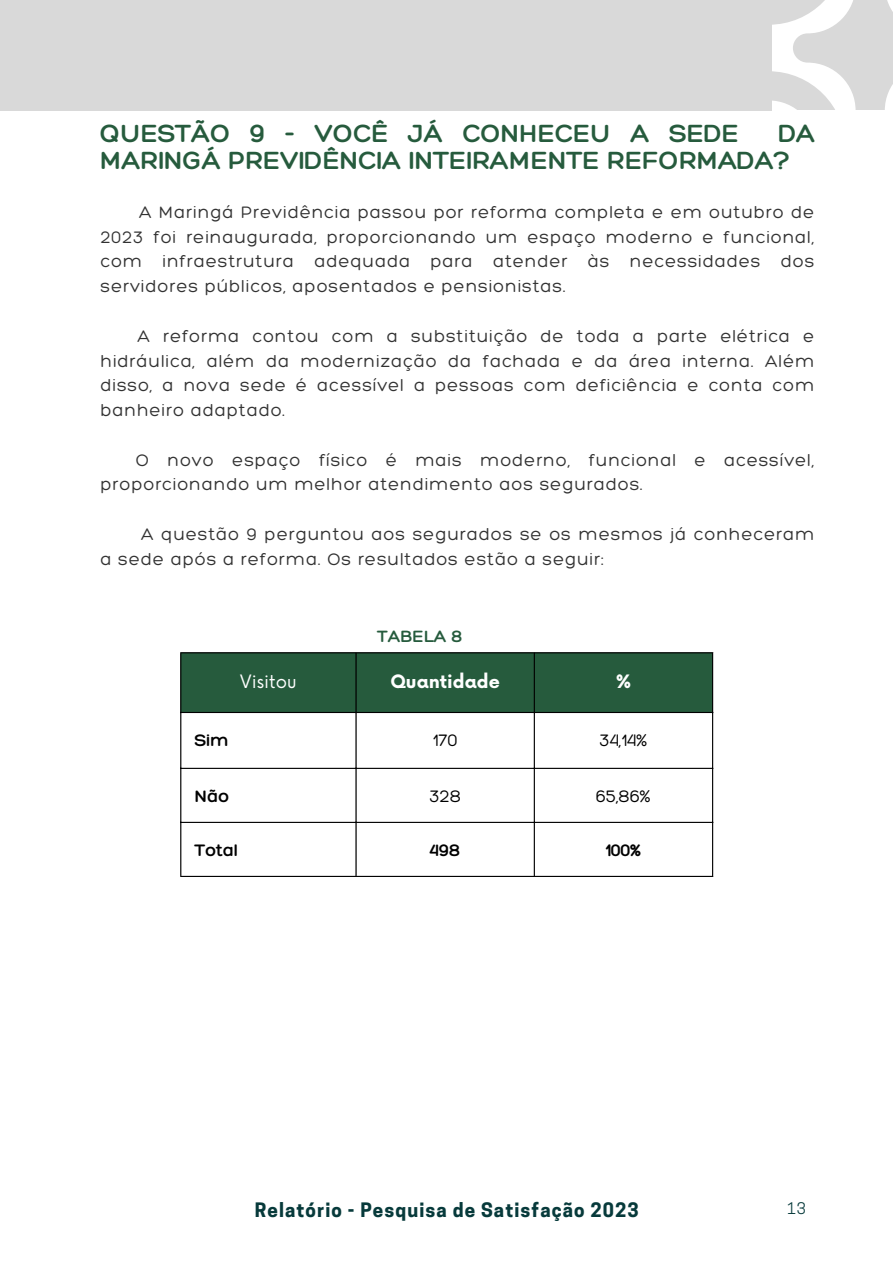
<style>
.page{position:relative;width:893px;height:1264px;background:#fff}
.page>*{position:absolute;margin:0;border:0;box-sizing:border-box;transform-origin:0 0}
.t1{font:300 27px/27px "Hero";color:#265b3d}
.t2{font:700 18.75px "Cooper Hewitt";letter-spacing:.06em;color:#073a3b}
.t3{font:300 18px/24.8px "Hero";letter-spacing:.05em;color:#323232;text-align:justify}
.t4{font:300 18px "Hero";color:#000}
.t5{font:300 18px "Hero";color:#000}
.t6{font:700 18px "Now";color:#fff}
.t7{font:18px "Now";color:#fff}
.t8{font:300 17.7px "Hero";color:#265b3d}
.t9{font:15px "Cooper Hewitt";color:#073a3b}
</style>
<div class="page">
<div style="left:0;top:0;width:771px;height:111px;background:#d9d9d9"></div>
<svg style="left:771px;top:0;width:121px;height:109px"></svg>
<div style="left:181px;top:653px;width:531px;height:59px;background:#265b3d"></div>
<hr style="left:180px;top:653px;width:1px;height:222px;background:#000">
<hr style="left:355px;top:653px;width:1px;height:222px;background:#000">
<hr style="left:533px;top:653px;width:2px;height:222px;background:#000">
<hr style="left:712px;top:653px;width:1px;height:222px;background:#000">
<hr style="left:180px;top:652px;width:533px;height:1px;background:#000">
<hr style="left:180px;top:712px;width:533px;height:1px;background:#000">
<hr style="left:180px;top:767px;width:533px;height:2px;background:#000">
<hr style="left:180px;top:821px;width:533px;height:2px;background:#000">
<hr style="left:180px;top:875px;width:533px;height:2px;background:#000">
<h1 class="t1" style="left:100px;top:119px;width:640px">QUESTÃO 9 - VOCÊ JÁ CONHECEU A SEDE</h1>
<h1 class="t1" style="left:100px;top:119px;width:716px;text-indent:678px">DA<br>MARINGÁ PREVIDÊNCIA INTEIRAMENTE REFORMADA?</h1>
<p class="t3" style="left:100px;top:199px;width:715px;text-indent:39px">A Maringá Previdência passou por reforma completa e em outubro de 2023 foi reinaugurada, proporcionando um espaço moderno e funcional, com infraestrutura adequada para atender às necessidades dos servidores públicos, aposentados e pensionistas.</p>
<p class="t3" style="left:100px;top:323px;width:715px;text-indent:37px">A reforma contou com a substituição de toda a parte elétrica e hidráulica, além da modernização da fachada e da área interna. Além disso, a nova sede é acessível a pessoas com deficiência e conta com banheiro adaptado.</p>
<p class="t3" style="left:100px;top:447px;width:715px;text-indent:35px">O novo espaço físico é mais moderno, funcional e acessível, proporcionando um melhor atendimento aos segurados.</p>
<p class="t3" style="left:100px;top:521px;width:715px;text-indent:41px">A questão 9 perguntou aos segurados se os mesmos já conheceram a sede após a reforma. Os resultados estão a seguir:</p>
<p class="t8" style="left:377px;top:625px;width:86px">TABELA 8</p>
<p class="t7" style="left:240px;top:671px;width:58px">Visitou</p>
<p class="t6" style="left:390px;top:672px;width:111px">Quantidade</p>
<p class="t6" style="left:615px;top:672px;width:17px">%</p>
<p class="t4" style="left:195px;top:728px;width:36px">Sim</p>
<p class="t5" style="left:432px;top:728px;width:26px">170</p>
<p class="t5" style="left:599px;top:728px;width:50px">34,14%</p>
<p class="t4" style="left:195px;top:784px;width:36px">Não</p>
<p class="t5" style="left:429px;top:784px;width:33px">328</p>
<p class="t5" style="left:596px;top:784px;width:57px">65,86%</p>
<p class="t4" style="left:195px;top:838px;width:44px">Total</p>
<p class="t4" style="left:430px;top:838px;width:32px">498</p>
<p class="t4" style="left:605px;top:838px;width:38px">100%</p>
<p class="t2" style="left:255px;top:1202px;width:385px">Relatório - Pesquisa de Satisfação 2023</p>
<p class="t9" style="left:787px;top:1202px;width:20px">13</p>
</div>
